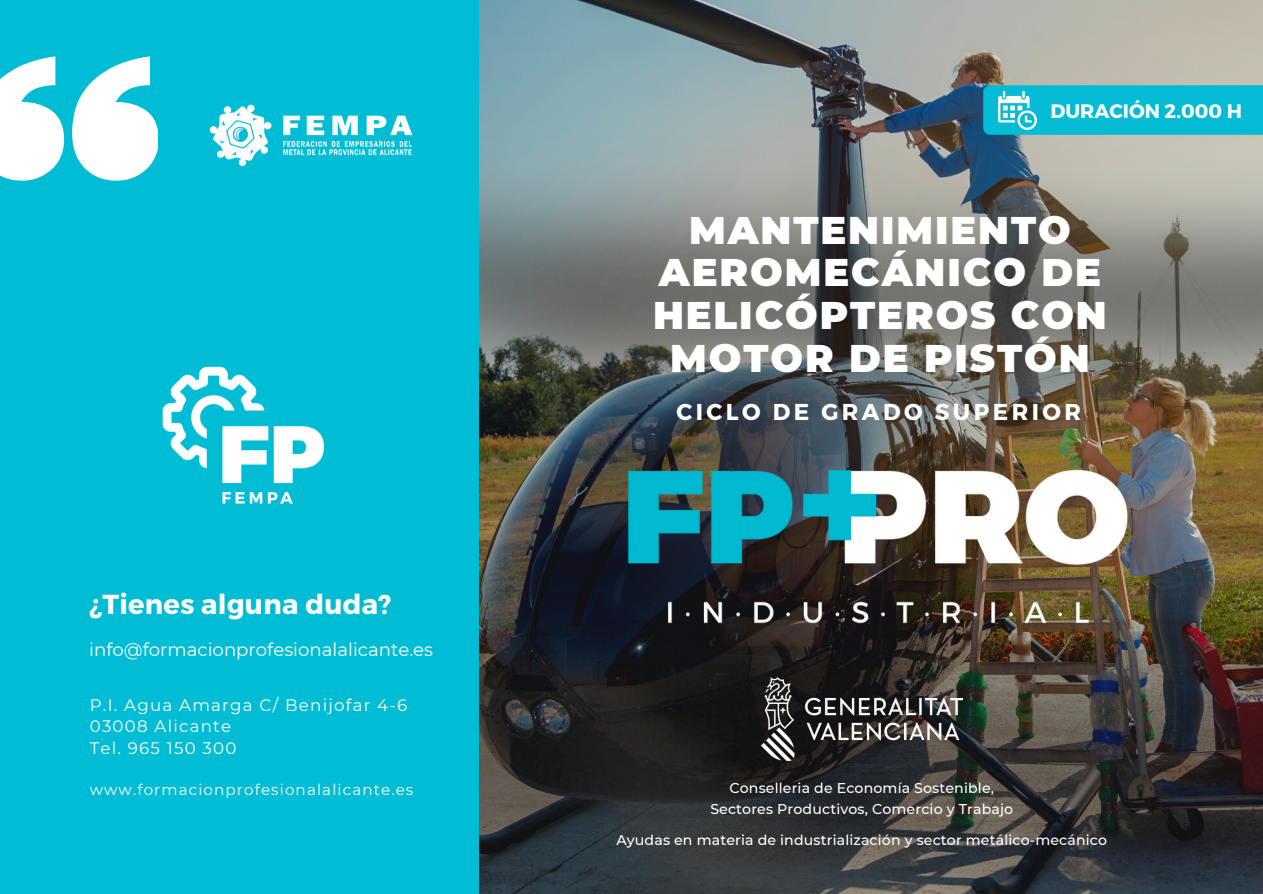
<style>
.page{position:relative;width:1263px;height:894px;background:#fff}
.page>*{position:absolute;margin:0;border:0;box-sizing:border-box;transform-origin:0 0}
.t1{font:900 38.4px/42.8px "Montserrat";letter-spacing:.05em;color:#fff;text-align:center}
.t2{font:700 27.3px "Montserrat";letter-spacing:.01em;color:#fff}
.t3{font:700 22.95px "Montserrat";letter-spacing:.15em;color:#fff}
.t4{font:700 19.5px "Montserrat";color:#fff}
.t5{font:18.15px "Montserrat";color:#fff}
.t6{font:16.65px/21.3px "Montserrat";letter-spacing:.075em;color:#fff}
.t7{font:15.15px "Montserrat";letter-spacing:.075em;color:#fff}
.t8{font:500 14.1px/20.2px "Montserrat";letter-spacing:.01em;color:#fff;text-align:center}
</style>
<div class="page">
<div style="left:0;top:0;width:1263px;height:893px;background:#00bcd4"></div>
<img style="left:480px;top:0;width:783px;height:619px">
<svg style="left:0;top:56px;width:158px;height:125px"></svg>
<img style="left:479px;top:98px;width:784px;height:424px">
<img style="left:162px;top:366px;width:162px;height:138px">
<svg style="left:983px;top:85px;width:280px;height:50px"></svg>
<img style="left:999px;top:91px;width:38px;height:38px">
<img style="left:479px;top:619px;width:784px;height:274px">
<img style="left:609px;top:456px;width:529px;height:179px">
<img style="left:209px;top:104px;width:204px;height:63px">
<img style="left:761px;top:677px;width:202px;height:83px">
<p class="t2" style="left:89px;top:586px;width:304px">¿Tienes alguna duda?</p>
<p class="t5" style="left:89px;top:638px;width:345px">info@formacionprofesionalalicante.es</p>
<p class="t6" style="left:90px;top:694px;width:319px">P.I. Agua Amarga C/ Benijofar 4-6<br>03008 Alicante</p>
<p class="t6" style="left:90px;top:737px;width:148px">Tel. 965 150 300</p>
<p class="t7" style="left:90px;top:780px;width:325px">www.formacionprofesionalalicante.es</p>
<p class="t4" style="left:1050px;top:98px;width:193px">DURACIÓN 2.000 H</p>
<p class="t1" style="left:653px;top:208px;width:455px">MANTENIMIENTO<br>AEROMECÁNICO DE<br>HELICÓPTEROS CON<br>MOTOR DE PISTÓN</p>
<p class="t3" style="left:676px;top:397px;width:406px">CICLO DE GRADO SUPERIOR</p>
<p class="t8" style="left:710px;top:777px;width:304px">Conselleria de Economía Sostenible,<br>Sectores Productivos, Comercio y Trabajo</p>
<p class="t8" style="left:616px;top:829px;width:492px">Ayudas en materia de industrialización y sector metálico-mecánico</p>
</div>
